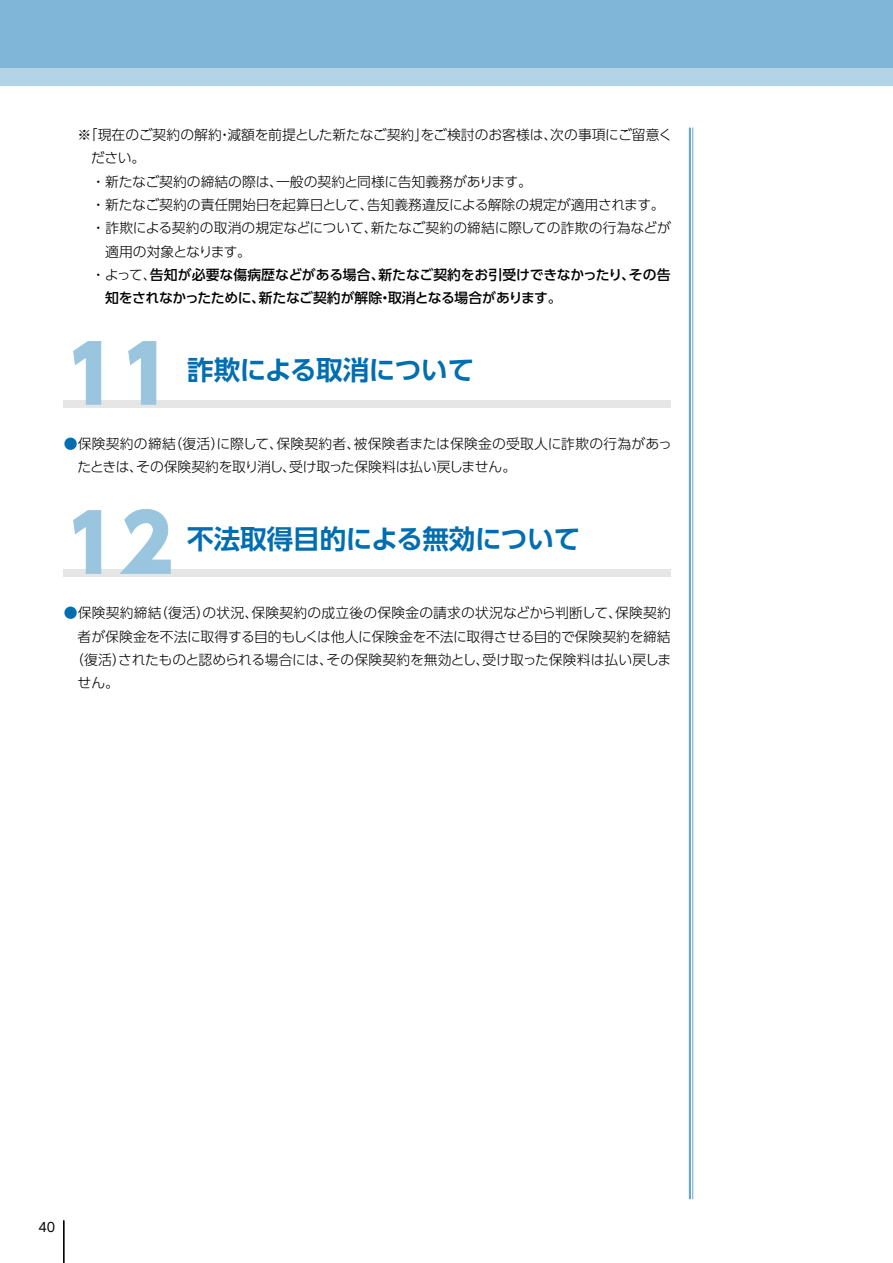
<style>
.page{position:relative;width:893px;height:1263px;background:#fff}
.page>*{position:absolute;margin:0;border:0;box-sizing:border-box;transform-origin:0 0}
.t1{font:800 77.55px "UD Shin Go Pr 6";color:#99c5df}
.t2{font:700 26.55px "UD Shin Go Pr 6 De";letter-spacing:-.015em;color:#006eb0}
.t3{font:300 13.8px/23.4px "UD Shin Go Pr 6";color:#000}
.t4{font:500 13.8px "UD Shin Go Pr 6";letter-spacing:-.01em;color:#000}
.t5{font:300 13.8px "UD Shin Go Pr 6";letter-spacing:-.05em;color:#000}
.t6{font:12.75px "UD Shin Go Pr 6";color:#000}
.s1{font-weight:300}
.s2{color:#006eb0}
</style>
<div class="page">
<div style="left:0;top:0;width:893px;height:85px;background:#80b6d8"></div>
<div style="left:0;top:68px;width:893px;height:17px;background:#b3d3e7"></div>
<hr style="left:692px;top:128px;width:1px;height:1071px;background:#66a8d0">
<hr style="left:689px;top:128px;width:2px;height:1071px;background:#66a8d0">
<div style="left:64px;top:400px;width:607px;height:8px;background:#e6e6e6"></div>
<svg style="left:73px;top:341px;width:29px;height:64px"></svg>
<svg style="left:128px;top:341px;width:29px;height:64px"></svg>
<div style="left:64px;top:569px;width:607px;height:8px;background:#e6e6e6"></div>
<svg style="left:73px;top:510px;width:29px;height:64px"></svg>
<svg style="left:120px;top:509px;width:51px;height:65px"></svg>
<hr style="left:63px;top:1220px;width:1px;height:43px;background:#000">
<p class="t3" style="left:78px;top:122px;width:596px">※「現在のご契約の解約・減額を前提とした新たなご契約」をご検討のお客様は、次の事項にご留意く</p>
<p class="t3" style="left:91px;top:146px;width:56px">ださい。</p>
<p class="t3" style="left:91px;top:169px;width:442px">・新たなご契約の締結の際は、一般の契約と同様に告知義務があります。</p>
<p class="t3" style="left:91px;top:192px;width:575px">・新たなご契約の責任開始日を起算日として、告知義務違反による解除の規定が適用されます。</p>
<p class="t3" style="left:91px;top:216px;width:581px">・詐欺による契約の取消の規定などについて、新たなご契約の締結に際しての詐欺の行為などが</p>
<p class="t5" style="left:105px;top:240px;width:147px">適用の対象となります。</p>
<p class="t4" style="left:91px;top:264px;width:581px"><span class="s1">・よって、</span>告知が必要な傷病歴などがある場合、新たなご契約をお引受けできなかったり、その告</p>
<p class="t4" style="left:105px;top:287px;width:458px">知をされなかったために、新たなご契約が解除・取消となる場合があります。</p>
<h1 class="t1" style="left:66px;top:311px;width:108px">11</h1>
<h2 class="t2" style="left:187px;top:348px;width:289px">詐欺による取消について</h2>
<p class="t3" style="left:77px;top:432px;width:596px;text-indent:-14px"><span class="s2">●</span>保険契約の締結（復活）に際して、保険契約者、被保険者または保険金の受取人に詐欺の行為があったときは、その保険契約を取り消し、受け取った保険料は払い戻しません。</p>
<h1 class="t1" style="left:66px;top:480px;width:108px">12</h1>
<h2 class="t2" style="left:187px;top:517px;width:395px">不法取得目的による無効について</h2>
<p class="t3" style="left:64px;top:601px;width:609px"><span class="s2">●</span>保険契約締結（復活）の状況、保険契約の成立後の保険金の請求の状況などから判断して、保険契約</p>
<p class="t3" style="left:78px;top:624px;width:595px">者が保険金を不法に取得する目的もしくは他人に保険金を不法に取得させる目的で保険契約を締結</p>
<p class="t3" style="left:70px;top:647px;width:603px">（復活）されたものと認められる場合には、その保険契約を無効とし、受け取った保険料は払い戻しま</p>
<p class="t3" style="left:78px;top:671px;width:43px">せん。</p>
<p class="t6" style="left:38px;top:1216px;width:18px">40</p>
</div>
